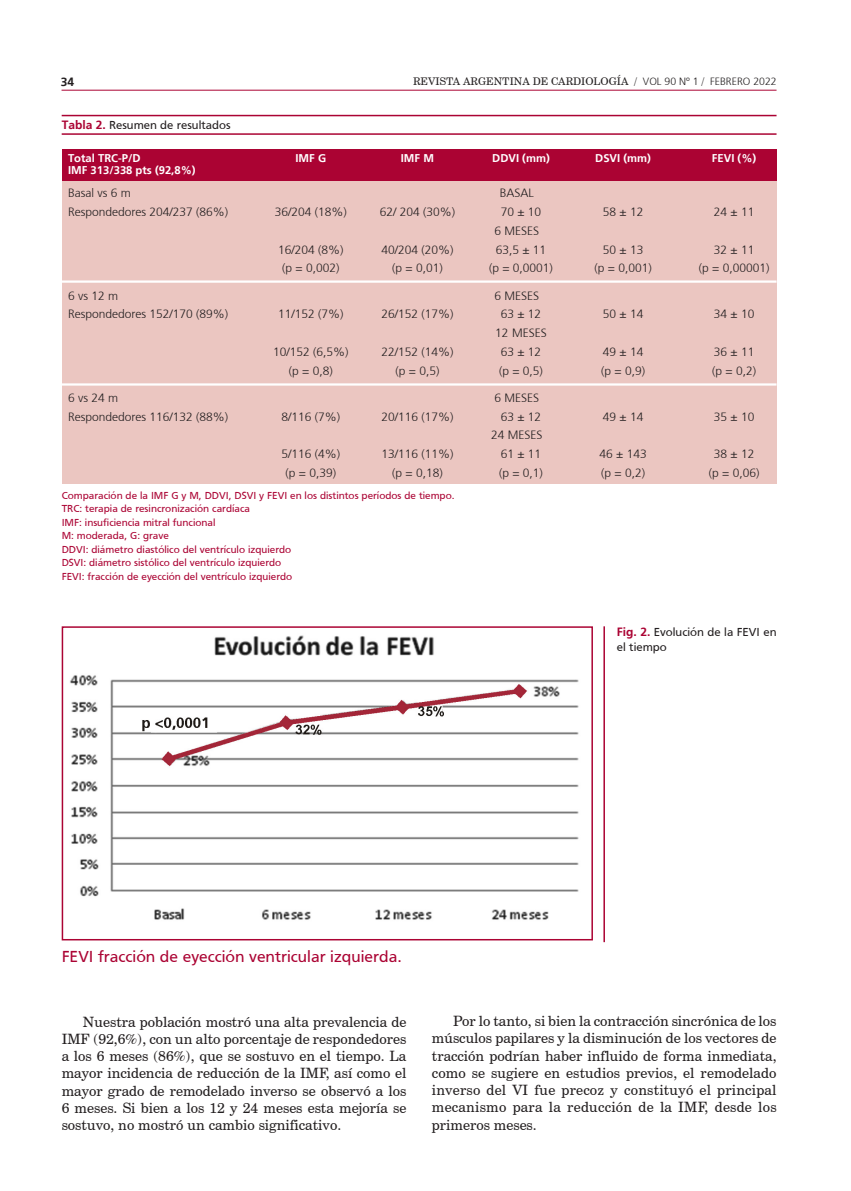
<style>
.page{position:relative;width:851px;height:1191px;background:#fff}
.page>*{position:absolute;margin:0;border:0;box-sizing:border-box;transform-origin:0 0}
.tabla_pie{font:16.5px "Frutiger";color:#ab0333}
.texto{font:14.25px/17.2px "Century Schoolbook BT";color:#231f20;text-align:justify}
.tabla{font:300 12px "Frutiger";color:#231f20}
.epigrafe_horizontal{font:12px/15px "Frutiger";color:#231f20}
.tabla_tit_c_raya{font:12px "Frutiger";color:#231f20}
.t1{font:700 12px "Frutiger";color:#231f20}
.tabla_cab_blanco{font:700 11.25px "Frutiger";color:#fff}
.tabla_pie-2{font:10.5px "Frutiger";color:#ab0333}
.t2{font:10.5px "Century Schoolbook BT";color:#231f20}
.s1{font-family:"Frutiger";font-weight:300}
.s2{font-weight:700;color:#ab0333}
</style>
<div class="page">
<hr style="left:62px;top:90px;width:714px;height:1px;background:#ab0333">
<img style="left:70px;top:635px;width:509px;height:285px">
<div style="left:62px;top:626px;width:531px;height:314px;border:2px solid #ab0333"></div>
<div style="left:62px;top:181px;width:714px;height:303px;background:#ebc6c1"></div>
<div style="left:62px;top:149px;width:714px;height:32px;background:#ab0333"></div>
<hr style="left:62px;top:115px;width:714px;height:1px;background:#ab0333">
<hr style="left:62px;top:133px;width:714px;height:2px;background:#ab0333">
<hr style="left:62px;top:280px;width:714px;height:3px;background:#fff">
<hr style="left:62px;top:383px;width:714px;height:2px;background:#fff">
<hr style="left:603px;top:626px;width:2px;height:316px;background:#ab0333">
<p class="t1" style="left:61px;top:75px;width:15px">34</p>
<p class="t2" style="left:413px;top:75px;width:365px">REVISTA ARGENTINA DE CARDIOLOGÍA / <span class="s1">VOL 90 Nº 1</span> / <span class="s1">FEBRERO 2022</span></p>
<p class="tabla_tit_c_raya" style="left:62px;top:118px;width:170px"><span class="s2">Tabla 2.</span> Resumen de resultados</p>
<p class="tabla_cab_blanco" style="left:68px;top:152px;width:74px">Total TRC-P/D</p>
<p class="tabla_cab_blanco" style="left:295px;top:152px;width:32px">IMF G</p>
<p class="tabla_cab_blanco" style="left:401px;top:152px;width:35px">IMF M</p>
<p class="tabla_cab_blanco" style="left:492px;top:152px;width:59px">DDVI (mm)</p>
<p class="tabla_cab_blanco" style="left:595px;top:152px;width:57px">DSVI (mm)</p>
<p class="tabla_cab_blanco" style="left:711px;top:152px;width:46px">FEVI (%)</p>
<p class="tabla_cab_blanco" style="left:68px;top:164px;width:129px">IMF 313/338 pts (92,8%)</p>
<p class="tabla" style="left:68px;top:186px;width:64px">Basal vs 6 m</p>
<p class="tabla" style="left:500px;top:186px;width:36px">BASAL</p>
<p class="tabla" style="left:68px;top:205px;width:162px">Respondedores 204/237 (86%)</p>
<p class="tabla" style="left:275px;top:205px;width:74px">36/204 (18%)</p>
<p class="tabla" style="left:379px;top:205px;width:77px">62/ 204 (30%)</p>
<p class="tabla" style="left:500px;top:205px;width:42px">70 ± 10</p>
<p class="tabla" style="left:602px;top:205px;width:42px">58 ± 12</p>
<p class="tabla" style="left:713px;top:205px;width:42px">24 ± 11</p>
<p class="tabla" style="left:494px;top:224px;width:46px">6 MESES</p>
<p class="tabla" style="left:278px;top:243px;width:67px">16/204 (8%)</p>
<p class="tabla" style="left:381px;top:243px;width:74px">40/204 (20%)</p>
<p class="tabla" style="left:495px;top:243px;width:52px">63,5 ± 11</p>
<p class="tabla" style="left:602px;top:243px;width:42px">50 ± 13</p>
<p class="tabla" style="left:713px;top:243px;width:42px">32 ± 11</p>
<p class="tabla" style="left:282px;top:261px;width:59px">(p = 0,002)</p>
<p class="tabla" style="left:392px;top:261px;width:52px">(p = 0,01)</p>
<p class="tabla" style="left:489px;top:261px;width:65px">(p = 0,0001)</p>
<p class="tabla" style="left:594px;top:261px;width:59px">(p = 0,001)</p>
<p class="tabla" style="left:698px;top:261px;width:72px">(p = 0,00001)</p>
<p class="tabla" style="left:68px;top:289px;width:52px">6 vs 12 m</p>
<p class="tabla" style="left:494px;top:289px;width:46px">6 MESES</p>
<p class="tabla" style="left:68px;top:307px;width:162px">Respondedores 152/170 (89%)</p>
<p class="tabla" style="left:278px;top:307px;width:67px">11/152 (7%)</p>
<p class="tabla" style="left:381px;top:307px;width:74px">26/152 (17%)</p>
<p class="tabla" style="left:500px;top:307px;width:42px">63 ± 12</p>
<p class="tabla" style="left:602px;top:307px;width:42px">50 ± 14</p>
<p class="tabla" style="left:713px;top:307px;width:42px">34 ± 10</p>
<p class="tabla" style="left:495px;top:326px;width:53px">12 MESES</p>
<p class="tabla" style="left:273px;top:345px;width:77px">10/152 (6,5%)</p>
<p class="tabla" style="left:381px;top:345px;width:74px">22/152 (14%)</p>
<p class="tabla" style="left:500px;top:345px;width:42px">63 ± 12</p>
<p class="tabla" style="left:602px;top:345px;width:42px">49 ± 14</p>
<p class="tabla" style="left:713px;top:345px;width:42px">36 ± 11</p>
<p class="tabla" style="left:289px;top:364px;width:45px">(p = 0,8)</p>
<p class="tabla" style="left:395px;top:364px;width:45px">(p = 0,5)</p>
<p class="tabla" style="left:499px;top:364px;width:45px">(p = 0,5)</p>
<p class="tabla" style="left:601px;top:364px;width:45px">(p = 0,9)</p>
<p class="tabla" style="left:712px;top:364px;width:45px">(p = 0,2)</p>
<p class="tabla" style="left:68px;top:391px;width:52px">6 vs 24 m</p>
<p class="tabla" style="left:494px;top:391px;width:46px">6 MESES</p>
<p class="tabla" style="left:68px;top:410px;width:162px">Respondedores 116/132 (88%)</p>
<p class="tabla" style="left:281px;top:410px;width:60px">8/116 (7%)</p>
<p class="tabla" style="left:381px;top:410px;width:74px">20/116 (17%)</p>
<p class="tabla" style="left:500px;top:410px;width:42px">63 ± 12</p>
<p class="tabla" style="left:602px;top:410px;width:42px">49 ± 14</p>
<p class="tabla" style="left:713px;top:410px;width:42px">35 ± 10</p>
<p class="tabla" style="left:491px;top:428px;width:53px">24 MESES</p>
<p class="tabla" style="left:281px;top:447px;width:60px">5/116 (4%)</p>
<p class="tabla" style="left:381px;top:447px;width:74px">13/116 (11%)</p>
<p class="tabla" style="left:500px;top:447px;width:42px">61 ± 11</p>
<p class="tabla" style="left:599px;top:447px;width:49px">46 ± 143</p>
<p class="tabla" style="left:713px;top:447px;width:42px">38 ± 12</p>
<p class="tabla" style="left:285px;top:466px;width:52px">(p = 0,39)</p>
<p class="tabla" style="left:392px;top:466px;width:52px">(p = 0,18)</p>
<p class="tabla" style="left:499px;top:466px;width:45px">(p = 0,1)</p>
<p class="tabla" style="left:601px;top:466px;width:45px">(p = 0,2)</p>
<p class="tabla" style="left:708px;top:466px;width:52px">(p = 0,06)</p>
<p class="tabla_pie-2" style="left:62px;top:489px;width:394px">Comparación de la IMF G y M, DDVI, DSVI y FEVI en los distintos períodos de tiempo.</p>
<p class="tabla_pie-2" style="left:62px;top:503px;width:190px">TRC: terapia de resincronización cardíaca</p>
<p class="tabla_pie-2" style="left:62px;top:516px;width:155px">IMF: insuficiencia mitral funcional</p>
<p class="tabla_pie-2" style="left:62px;top:530px;width:109px">M: moderada, G: grave</p>
<p class="tabla_pie-2" style="left:62px;top:543px;width:231px">DDVI: diámetro diastólico del ventrículo izquierdo</p>
<p class="tabla_pie-2" style="left:62px;top:557px;width:221px">DSVI: diámetro sistólico del ventrículo izquierdo</p>
<p class="tabla_pie-2" style="left:62px;top:570px;width:232px">FEVI: fracción de eyección del ventrículo izquierdo</p>
<p class="tabla_pie" style="left:62px;top:946px;width:341px">FEVI fracción de eyección ventricular izquierda.</p>
<p class="epigrafe_horizontal" style="left:617px;top:624px;width:161px"><span class="s2">Fig. 2.</span> Evolución de la FEVI en el tiempo</p>
<p class="texto" style="left:62px;top:1012px;width:346px;text-indent:21px">Nuestra población mostró una alta prevalencia de IMF (92,6%), con un alto porcentaje de respondedores a los 6 meses (86%), que se sostuvo en el tiempo. La mayor incidencia de reducción de la IMF, así como el mayor grado de remodelado inverso se observó a los 6 meses. Si bien a los 12 y 24 meses esta mejoría se sostuvo, no mostró un cambio significativo.</p>
<p class="texto" style="left:432px;top:1012px;width:346px;text-indent:21px">Por lo tanto, si bien la contracción sincrónica de los músculos papilares y la disminución de los vectores de tracción podrían haber influido de forma inmediata, como se sugiere en estudios previos, el remodelado inverso del VI fue precoz y constituyó el principal mecanismo para la reducción de la IMF, desde los primeros meses.</p>
</div>
